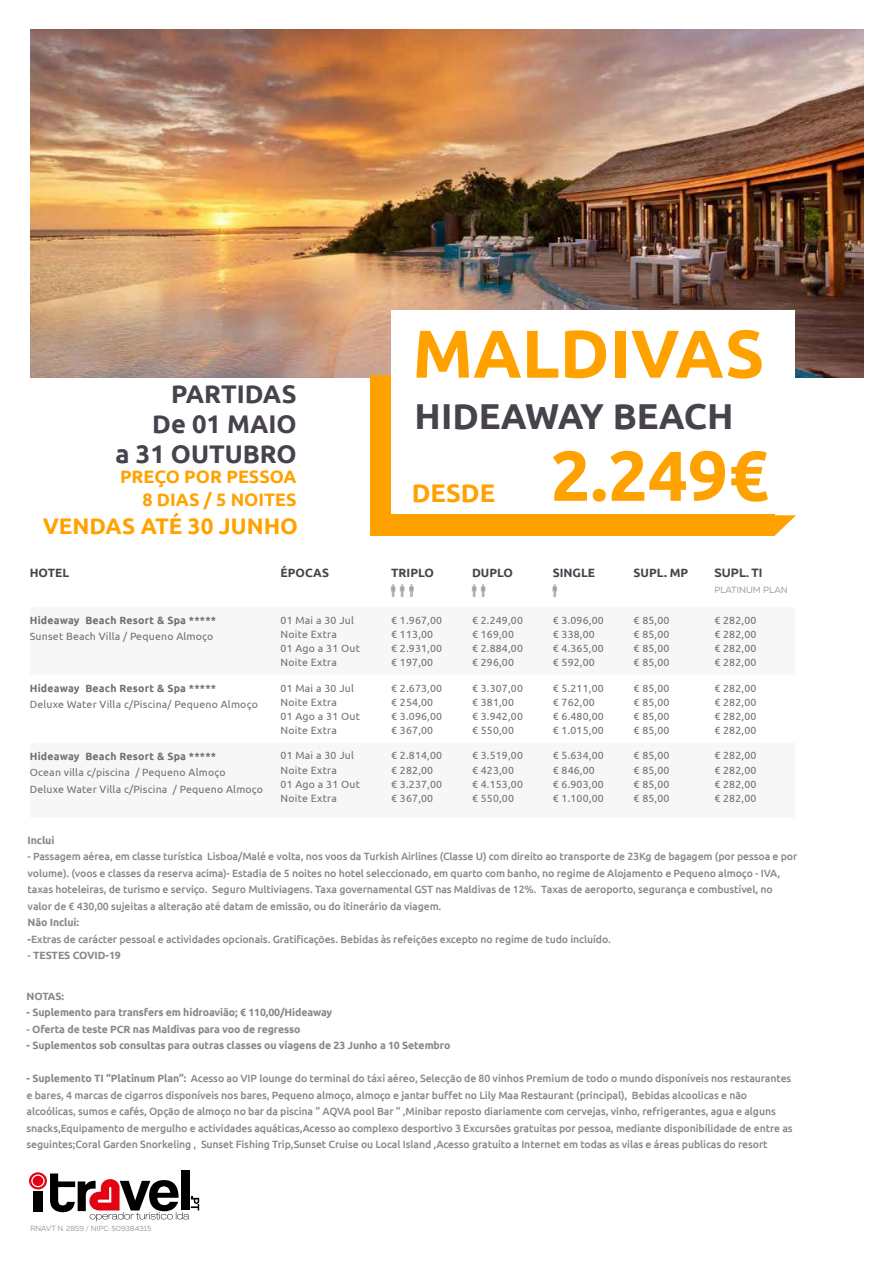
<style>
.page{position:relative;width:893px;height:1263px;background:#fff}
.page>*{position:absolute;margin:0;border:0;box-sizing:border-box;transform-origin:0 0}
.t1{font:700 70.5px "Ubuntu";color:#ffa200}
.t2{font:700 67.5px "Ubuntu";color:#ffa200}
.t3{font:700 36px "Ubuntu";color:#47424b}
.t4{font:700 25.5px/30px "Ubuntu";color:#47424b;text-align:right}
.t5{font:700 25.5px "Ubuntu";color:#ffa200}
.t6{font:700 22.5px "Ubuntu";color:#ffa200}
.t7{font:700 18px/22.5px "Ubuntu";color:#ffa200;text-align:right}
.t8{font:700 12px "Ubuntu";color:#47424b}
.t9{font:700 12px "Muller";letter-spacing:.01em;color:#47424b}
.t10{font:500 10.5px/16.5px "Ubuntu";letter-spacing:-.01em;color:#878787}
.t11{font:10.5px/14.2px "Ubuntu";letter-spacing:.02em;color:#6f6f6f}
.t12{font:700 10.5px "Ubuntu";letter-spacing:-.01em;color:#878787}
.t13{font:700 10.5px "Ubuntu";letter-spacing:.02em;color:#6f6f6f}
.t14{font:9px "Muller Regular 3";color:#9d9d9c}
.t15{font:7.5px "Muller Regular 3";letter-spacing:-.01em;color:#9d9d9c}
.s1{font-weight:700}
.s2{font-weight:500}
</style>
<div class="page">
<img style="left:31px;top:30px;width:833px;height:348px">
<div style="left:370px;top:375px;width:404px;height:161px;background:#ffa200"></div>
<svg style="left:774px;top:515px;width:22px;height:21px"></svg>
<div style="left:391px;top:310px;width:404px;height:204px;background:#fff"></div>
<div style="left:181px;top:1170px;width:8px;height:40px;background:#000"></div>
<svg style="left:29px;top:1172px;width:170px;height:49px"></svg>
<h3 class="t4" style="left:116px;top:379px;width:182px">PARTIDAS<br>De 01 MAIO<br>a 31 OUTUBRO</h3>
<h3 class="t7" style="left:120px;top:465px;width:178px">PREÇO POR PESSOA<br>8 DIAS / 5 NOITES</h3>
<h3 class="t6" style="left:43px;top:512px;width:257px">VENDAS ATÉ 30 JUNHO</h3>
<h2 class="t2" style="left:412px;top:313px;width:353px">MALDIVAS</h2>
<h3 class="t3" style="left:415px;top:394px;width:320px">HIDEAWAY BEACH</h3>
<h3 class="t5" style="left:412px;top:477px;width:85px">DESDE</h3>
<h1 class="t1" style="left:550px;top:433px;width:219px">2.249€</h1>
<p class="t8" style="left:30px;top:565px;width:41px">HOTEL</p>
<p class="t8" style="left:281px;top:565px;width:50px">ÉPOCAS</p>
<p class="t8" style="left:391px;top:565px;width:44px">TRIPLO</p>
<p class="t8" style="left:472px;top:565px;width:43px">DUPLO</p>
<p class="t8" style="left:553px;top:565px;width:44px">SINGLE</p>
<p class="t8" style="left:634px;top:565px;width:56px">SUPL. MP</p>
<p class="t9" style="left:714px;top:565px;width:49px">SUPL. TI</p>
<p class="t14" style="left:714px;top:585px;width:75px">PLATINUM PLAN</p>
<p class="t13" style="left:30px;top:614px;width:188px">Hideaway Beach Resort &amp; Spa *****</p>
<p class="t11" style="left:30px;top:629px;width:185px">Sunset Beach Villa / Pequeno Almoço</p>
<p class="t11" style="left:281px;top:612px;width:81px">01 Mai a 30 Jul<br>Noite Extra<br>01 Ago a 31 Out<br>Noite Extra</p>
<p class="t11" style="left:391px;top:612px;width:52px">€ 1.967,00 € 113,00<br>€ 2.931,00 € 197,00</p>
<p class="t11" style="left:472px;top:612px;width:52px">€ 2.249,00 € 169,00<br>€ 2.884,00 € 296,00</p>
<p class="t11" style="left:553px;top:612px;width:52px">€ 3.096,00 € 338,00<br>€ 4.365,00 € 592,00</p>
<p class="t11" style="left:634px;top:612px;width:37px;text-align:justify">€ 85,00 € 85,00 € 85,00 € 85,00</p>
<p class="t11" style="left:714px;top:612px;width:44px;text-align:justify">€ 282,00 € 282,00 € 282,00 € 282,00</p>
<p class="t13" style="left:30px;top:681px;width:188px">Hideaway Beach Resort &amp; Spa *****</p>
<p class="t11" style="left:30px;top:697px;width:230px">Deluxe Water Villa c/Piscina/ Pequeno Almoço</p>
<p class="t13" style="left:30px;top:749px;width:188px">Hideaway Beach Resort &amp; Spa *****</p>
<p class="t11" style="left:30px;top:764px;width:235px;line-height:16.5px">Ocean villa c/piscina / Pequeno Almoço<br>Deluxe Water Villa c/Piscina / Pequeno Almoço</p>
<p class="t11" style="left:281px;top:680px;width:81px">01 Mai a 30 Jul<br>Noite Extra<br>01 Ago a 31 Out<br>Noite Extra</p>
<p class="t11" style="left:391px;top:680px;width:52px">€ 2.673,00 € 254,00<br>€ 3.096,00 € 367,00</p>
<p class="t11" style="left:472px;top:680px;width:52px">€ 3.307,00 € 381,00<br>€ 3.942,00 € 550,00</p>
<p class="t11" style="left:553px;top:680px;width:52px">€ 5.211,00 € 762,00<br>€ 6.480,00 € 1.015,00</p>
<p class="t11" style="left:634px;top:680px;width:37px;text-align:justify">€ 85,00 € 85,00 € 85,00 € 85,00</p>
<p class="t11" style="left:714px;top:680px;width:44px;text-align:justify">€ 282,00 € 282,00 € 282,00 € 282,00</p>
<p class="t11" style="left:281px;top:748px;width:81px">01 Mai a 30 Jul<br>Noite Extra<br>01 Ago a 31 Out<br>Noite Extra</p>
<p class="t11" style="left:391px;top:748px;width:52px">€ 2.814,00 € 282,00<br>€ 3.237,00 € 367,00</p>
<p class="t11" style="left:472px;top:748px;width:52px">€ 3.519,00 € 423,00<br>€ 4.153,00 € 550,00</p>
<p class="t11" style="left:553px;top:748px;width:52px">€ 5.634,00 € 846,00<br>€ 6.903,00 € 1.100,00</p>
<p class="t11" style="left:634px;top:748px;width:37px;text-align:justify">€ 85,00 € 85,00 € 85,00 € 85,00</p>
<p class="t11" style="left:714px;top:748px;width:44px;text-align:justify">€ 282,00 € 282,00 € 282,00 € 282,00</p>
<p class="t12" style="left:28px;top:834px;width:28px">Inclui</p>
<p class="t10" style="left:28px;top:848px;width:771px">- Passagem aérea, em classe turística Lisboa/Malé e volta, nos voos da Turkish Airlines (Classe U) com direito ao transporte de 23Kg de bagagem (por pessoa e por volume). (voos e classes da reserva acima)- Estadia de 5 noites no hotel seleccionado, em quarto com banho, no regime de Alojamento e Pequeno almoço - IVA, taxas hoteleiras, de turismo e serviço. Seguro Multiviagens. Taxa governamental GST nas Maldivas de 12%. Taxas de aeroporto, segurança e combustível, no valor de € 430,00 sujeitas a alteração até datam de emissão, ou do itinerário da viagem.</p>
<p class="t10" style="left:28px;top:914px;width:585px"><span class="s1">Não Inclui:<br>-</span>Extras de carácter pessoal e actividades opcionais. Gratificações. Bebidas às refeições excepto no regime de tudo incluído.</p>
<p class="t12" style="left:28px;top:949px;width:95px"><span class="s2">-</span> TESTES COVID-19</p>
<p class="t12" style="left:27px;top:989px;width:39px">NOTAS:</p>
<p class="t12" style="left:27px;top:1006px;width:307px">- Suplemento para transfers em hidroavião; € 110,00/Hideaway</p>
<p class="t12" style="left:27px;top:1022px;width:275px"><span class="s2">-</span> Oferta de teste PCR nas Maldivas para voo de regresso</p>
<p class="t12" style="left:27px;top:1039px;width:425px">- Suplementos sob consultas para outras classes ou viagens de 23 Junho a 10 Setembro</p>
<p class="t10" style="left:27px;top:1070px;width:768px"><span class="s1">- Suplemento TI “Platinum Plan”:</span> Acesso ao VIP lounge do terminal do táxi aéreo, Selecção de 80 vinhos Premium de todo o mundo disponíveis nos restaurantes e bares, 4 marcas de cigarros disponíveis nos bares, Pequeno almoço, almoço e jantar buffet no Lily Maa Restaurant (principal), Bebidas alcoolicas e não alcoólicas, sumos e cafés, Opção de almoço no bar da piscina “ AQVA pool Bar “ ,Minibar reposto diariamente com cervejas, vinho, refrigerantes, agua e alguns snacks,Equipamento de mergulho e actividades aquáticas,Acesso ao complexo desportivo 3 Excursões gratuitas por pessoa, mediante disponibilidade de entre as seguintes;Coral Garden Snorkeling , Sunset Fishing Trip,Sunset Cruise ou Local Island ,Acesso gratuito a Internet em todas as vilas e áreas publicas do resort</p>
<p class="t15" style="left:31px;top:1224px;width:122px">RNAVT N. 2859 / NIPC: 509384315</p>
</div>
